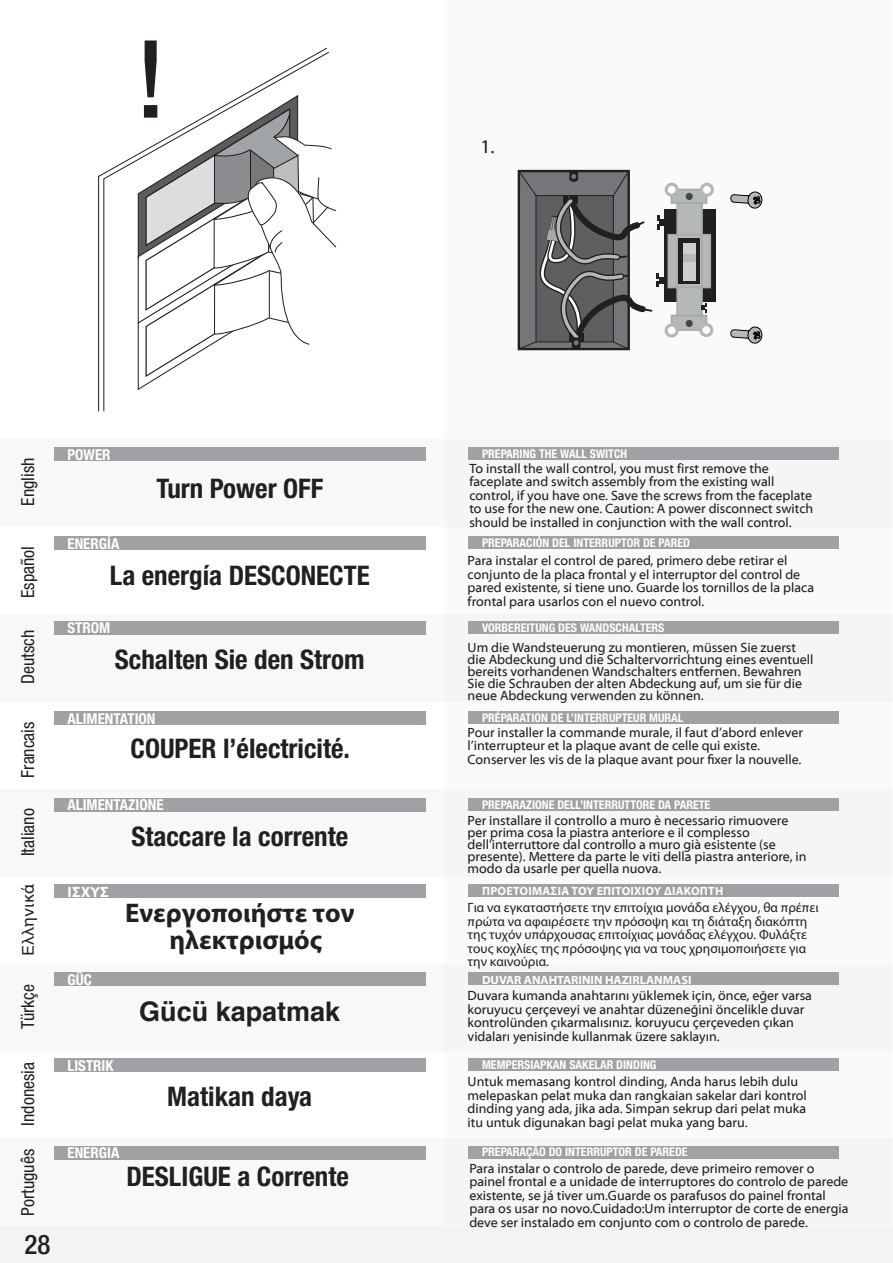
<style>
.page{position:relative;width:893px;height:1263px;background:#fff}
.page>*{position:absolute;margin:0;border:0;box-sizing:border-box;transform-origin:0 0}
.t1{font:expanded 108px "Helvetica Neue LT Std";color:#231f20}
.warning_w__bullets{font:700 condensed 27px "Helvetica Neue LT Std";color:#231f20}
.warning_w__bullets-2{font:700 27px/27px "Myriad Pro";color:#231f20;text-align:center}
.warning_w__bullets-3{font:700 27px "Helvetica";color:#231f20}
.t2{font:500 condensed 27px "Helvetica Neue LT Std";color:#231f20}
.instruction{font:19.2px "Myriad Web Pro";color:#231f20}
.t3{font:condensed 18px "Helvetica Neue LT Std";color:#231f20}
.t4{font:16.5px "Helvetica";color:#231f20}
.t5{font:700 condensed 15px "Helvetica Neue LT Std";color:#fff}
.t6{font:700 15px "Myriad Pro";color:#fff}
.text{font:13.5px/13.5px "Myriad Web Pro";color:#231f20}
.text-2{font:13.5px/13.5px "Myriad Pro";color:#231f20}
.t7{font:700 condensed 12px "Helvetica Neue LT Std";color:#fff}
.t8{font:700 12px "Myriad Pro";letter-spacing:.02em;color:#fff}
.t9{font:700 12px "Myriad Web Pro";color:#fff}
</style>
<div class="page">
<div style="left:445px;top:0;width:446px;height:1263px;background:#fafafa"></div>
<div style="left:0;top:439px;width:893px;height:88px;background:#f0f1f2"></div>
<div style="left:0;top:614px;width:893px;height:88px;background:#f0f1f2"></div>
<div style="left:0;top:789px;width:893px;height:87px;background:#f0f1f2"></div>
<div style="left:0;top:964px;width:893px;height:87px;background:#f0f1f2"></div>
<div style="left:0;top:1138px;width:893px;height:88px;background:#f0f1f2"></div>
<div style="left:0;top:1226px;width:893px;height:37px;background:#f2f3f4"></div>
<svg style="left:98px;top:47px;width:231px;height:365px"></svg>
<svg style="left:137px;top:94px;width:200px;height:297px"></svg>
<div style="left:54px;top:447px;width:371px;height:14px;background:#a0a1a5"></div>
<div style="left:54px;top:536px;width:371px;height:14px;background:#a0a1a5"></div>
<div style="left:54px;top:621px;width:371px;height:14px;background:#a0a1a5"></div>
<div style="left:54px;top:711px;width:371px;height:14px;background:#a0a1a5"></div>
<div style="left:54px;top:798px;width:371px;height:14px;background:#a0a1a5"></div>
<div style="left:54px;top:884px;width:371px;height:14px;background:#a0a1a5"></div>
<div style="left:54px;top:972px;width:371px;height:14px;background:#a0a1a5"></div>
<div style="left:54px;top:1058px;width:371px;height:14px;background:#a0a1a5"></div>
<div style="left:54px;top:1145px;width:371px;height:14px;background:#a0a1a5"></div>
<div style="left:468px;top:447px;width:371px;height:13px;background:#a0a1a5"></div>
<div style="left:468px;top:536px;width:371px;height:13px;background:#a0a1a5"></div>
<div style="left:468px;top:621px;width:371px;height:13px;background:#a0a1a5"></div>
<div style="left:468px;top:711px;width:371px;height:13px;background:#a0a1a5"></div>
<div style="left:468px;top:798px;width:371px;height:13px;background:#a0a1a5"></div>
<div style="left:468px;top:884px;width:371px;height:13px;background:#a0a1a5"></div>
<div style="left:468px;top:972px;width:371px;height:13px;background:#a0a1a5"></div>
<div style="left:468px;top:1058px;width:371px;height:13px;background:#a0a1a5"></div>
<div style="left:468px;top:1145px;width:371px;height:13px;background:#a0a1a5"></div>
<div style="left:664px;top:209px;width:51px;height:92px;background:#231e20"></div>
<svg style="left:518px;top:170px;width:194px;height:180px"></svg>
<div style="left:683px;top:254px;width:13px;height:7px;background:#b5b8b9"></div>
<div style="left:686px;top:193px;width:7px;height:7px;background:#454647;border-radius:50%"></div>
<div style="left:686px;top:320px;width:7px;height:7px;background:#454647;border-radius:50%"></div>
<svg style="left:666px;top:325px;width:11px;height:11px"></svg>
<div style="left:664px;top:323px;width:15px;height:15px;border:3px solid #b5b8b9;border-radius:50%"></div>
<div style="left:701px;top:325px;width:11px;height:10px;background:#fff;border-radius:50%"></div>
<div style="left:699px;top:323px;width:14px;height:14px;border:3px solid #b5b8b9;border-radius:50%"></div>
<div style="left:666px;top:184px;width:11px;height:11px;background:#fff;border-radius:50%"></div>
<div style="left:665px;top:183px;width:14px;height:14px;border:3px solid #b5b8b9;border-radius:50%"></div>
<div style="left:701px;top:184px;width:11px;height:11px;background:#fff;border-radius:50%"></div>
<div style="left:700px;top:183px;width:14px;height:14px;border:3px solid #b5b8b9;border-radius:50%"></div>
<svg style="left:730px;top:191px;width:32px;height:18px"></svg>
<svg style="left:730px;top:326px;width:32px;height:18px"></svg>
<p class="t1" style="left:133px;top:14px;width:38px">!</p>
<p class="instruction" style="left:480px;top:136px;width:16px">1.</p>
<h3 class="t3" style="left:17px;top:506px;width:50px;rotate:-90deg">English</h3>
<h3 class="t3" style="left:17px;top:598px;width:53px;rotate:-90deg">Español</h3>
<h3 class="t3" style="left:17px;top:684px;width:56px;rotate:-90deg">Deutsch</h3>
<h3 class="t3" style="left:17px;top:778px;width:57px;rotate:-90deg">Francais</h3>
<h3 class="t3" style="left:17px;top:856px;width:49px;rotate:-90deg">Italiano</h3>
<p class="t4" style="left:15px;top:956px;width:74px;rotate:-90deg">Ελληνικά</p>
<h3 class="t3" style="left:17px;top:1029px;width:47px;rotate:-90deg">Türkçe</h3>
<h3 class="t3" style="left:17px;top:1125px;width:65px;rotate:-90deg">Indonesia</h3>
<h3 class="t3" style="left:17px;top:1216px;width:68px;rotate:-90deg">Português</h3>
<h2 class="t2" style="left:25px;top:1228px;width:27px">28</h2>
<p class="t5" style="left:68px;top:445px;width:45px">POWER</p>
<p class="t5" style="left:68px;top:534px;width:53px">ENERGÍA</p>
<p class="warning_w__bullets" style="left:156px;top:472px;width:168px">Turn Power OFF</p>
<p class="warning_w__bullets" style="left:110px;top:559px;width:261px">La energía DESCONECTE</p>
<p class="t5" style="left:68px;top:619px;width:44px">STROM</p>
<p class="warning_w__bullets" style="left:115px;top:643px;width:251px">Schalten Sie den Strom</p>
<p class="t5" style="left:68px;top:709px;width:89px">ALIMENTATION</p>
<p class="warning_w__bullets" style="left:131px;top:732px;width:221px">COUPER l’électricité.</p>
<p class="t5" style="left:68px;top:796px;width:98px">ALIMENTAZIONE</p>
<p class="warning_w__bullets" style="left:131px;top:820px;width:218px">Staccare la corrente</p>
<p class="t6" style="left:68px;top:883px;width:43px">ΙΣΧΎΣ</p>
<p class="t5" style="left:68px;top:970px;width:26px">GÜÇ</p>
<p class="warning_w__bullets-2" style="left:125px;top:900px;width:231px">Ενεργοποιήστε τον ηλεκτρισμός</p>
<p class="warning_w__bullets-3" style="left:139px;top:990px;width:203px">Gücü kapatmak</p>
<p class="t5" style="left:68px;top:1056px;width:48px">LISTRIK</p>
<p class="warning_w__bullets" style="left:167px;top:1080px;width:146px">Matikan daya</p>
<p class="t5" style="left:68px;top:1143px;width:53px">ENERGIA</p>
<p class="warning_w__bullets" style="left:126px;top:1160px;width:224px">DESLIGUE a Corrente</p>
<p class="t7" style="left:482px;top:447px;width:147px">PREPARING THE WALL SWITCH</p>
<p class="text" style="left:469px;top:461px;width:345px">To install the wall control, you must first remove the faceplate and switch assembly from the existing wall control, if you have one. Save the screws from the faceplate to use for the new one. Caution: A power disconnect switch should be installed in conjunction with the wall control.</p>
<p class="t7" style="left:482px;top:536px;width:210px">PREPARACIÓN DEL INTERRUPTOR DE PARED</p>
<p class="text" style="left:468px;top:554px;width:348px">Para instalar el control de pared, primero debe retirar el conjunto de la placa frontal y el interruptor del control de pared existente, si tiene uno. Guarde los tornillos de la placa frontal para usarlos con el nuevo control.</p>
<p class="text" style="left:468px;top:642px;width:347px;line-height:12px">Um die Wandsteuerung zu montieren, müssen Sie zuerst die Abdeckung und die Schaltervorrichtung eines eventuell bereits vorhandenen Wandschalters entfernen. Bewahren Sie die Schrauben der alten Abdeckung auf, um sie für die neue Abdeckung verwenden zu können.</p>
<p class="text" style="left:468px;top:726px;width:337px">Pour installer la commande murale, il faut d’abord enlever l’interrupteur et la plaque avant de celle qui existe.<br>Conserver les vis de la plaque avant pour fixer la nouvelle.</p>
<p class="t7" style="left:482px;top:620px;width:184px">VORBEREITUNG DES WANDSCHALTERS</p>
<p class="t7" style="left:482px;top:710px;width:203px">PRÉPARATION DE L’INTERRUPTEUR MURAL</p>
<p class="t7" style="left:482px;top:797px;width:230px">PREPARAZIONE DELL’INTERRUTTORE DA PARETE</p>
<p class="text" style="left:468px;top:815px;width:340px;line-height:12px">Per installare il controllo a muro è necessario rimuovere per prima cosa la piastra anteriore e il complesso dell’interruttore dal controllo a muro già esistente (se presente). Mettere da parte le viti della piastra anteriore, in modo da usarle per quella nuova.</p>
<p class="t8" style="left:482px;top:884px;width:243px">ΠΡΟΕΤΟΙΜΑΣΙΑ ΤΟΥ ΕΠΙΤΟΙΧΙΟΥ ΔΙΑΚΟΠΤΗ</p>
<p class="text-2" style="left:468px;top:901px;width:352px">Για να εγκαταστήσετε την επιτοίχια μονάδα ελέγχου, θα πρέπει πρώτα να αφαιρέσετε την πρόσοψη και τη διάταξη διακόπτη της τυχόν υπάρχουσας επιτοίχιας μονάδας ελέγχου. Φυλάξτε τους κοχλίες της πρόσοψης για να τους χρησιμοποιήσετε για την καινούρια.</p>
<p class="text" style="left:468px;top:989px;width:346px">Duvara kumanda anahtarını yüklemek için, önce, eğer varsa koruyucu çerçeveyi ve anahtar düzeneğini öncelikle duvar kontrolünden çıkarmalısınız. koruyucu çerçeveden çıkan vidaları yenisinde kullanmak üzere saklayın.</p>
<p class="t9" style="left:482px;top:973px;width:211px">DUVAR ANAHTARININ HAZIRLANMASI</p>
<p class="t7" style="left:482px;top:1058px;width:176px">MEMPERSIAPKAN SAKELAR DINDING</p>
<p class="text" style="left:468px;top:1075px;width:341px">Untuk memasang kontrol dinding, Anda harus lebih dulu melepaskan pelat muka dan rangkaian sakelar dari kontrol dinding yang ada, jika ada. Simpan sekrup dari pelat muka itu untuk digunakan bagi pelat muka yang baru.</p>
<p class="t7" style="left:482px;top:1145px;width:207px">PREPARAÇÃO DO INTERRUPTOR DE PAREDE</p>
<p class="text" style="left:469px;top:1162px;width:381px">Para instalar o controlo de parede, deve primeiro remover o painel frontal e a unidade de interruptores do controlo de parede existente, se já tiver um.Guarde os parafusos do painel frontal para os usar no novo.Cuidado:Um interruptor de corte de energia deve ser instalado em conjunto com o controlo de parede.</p>
</div>
